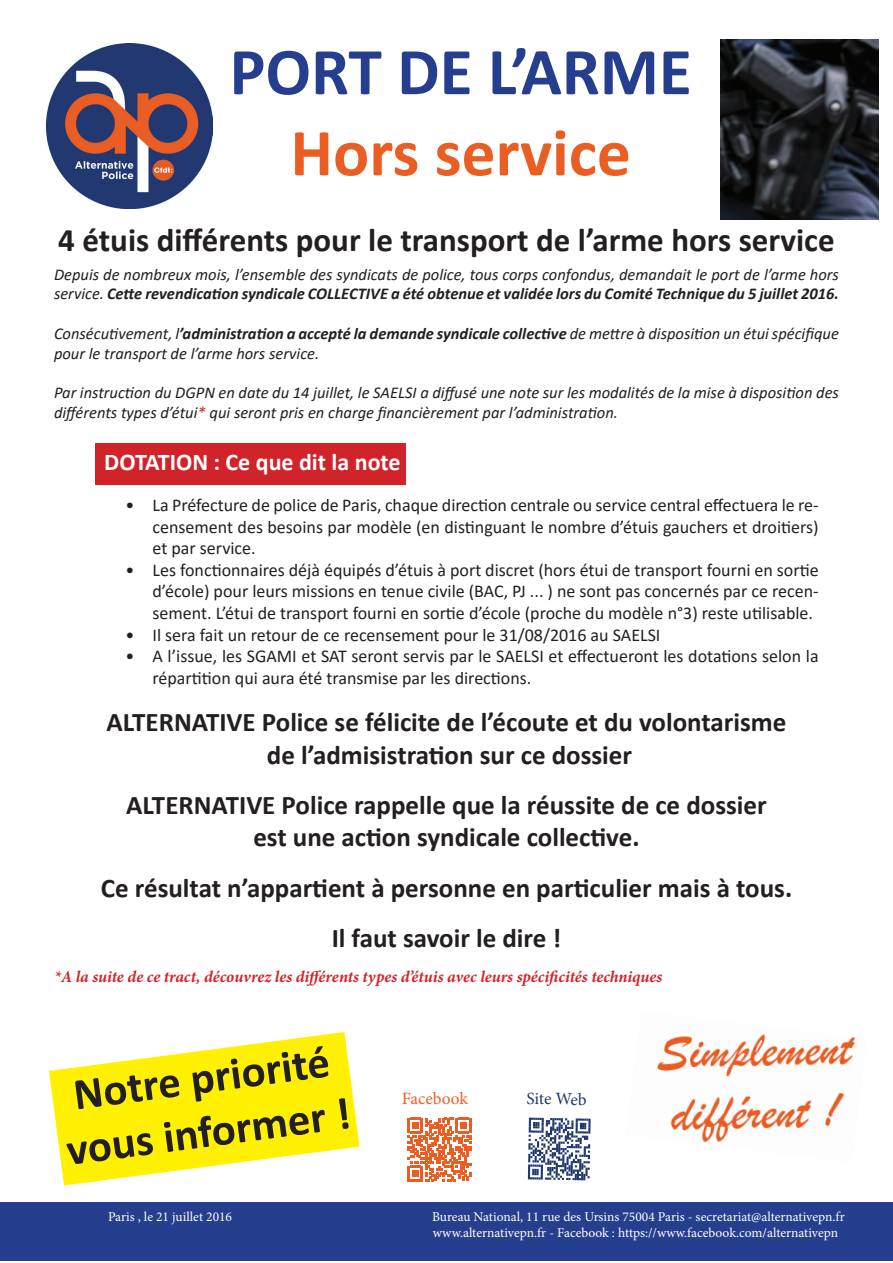
<style>
.page{position:relative;width:893px;height:1263px;background:#fff}
.page>*{position:absolute;margin:0;border:0;box-sizing:border-box;transform-origin:0 0}
.t1{font:700 67.5px "Calibri";color:#253f8e}
.t2{font:700 67.5px "Calibri";color:#eb5e23}
.t3{font:700 45px/53.8px "Calibri";color:#231f20;text-align:center}
.t4{font:700 33px "Calibri";color:#231f20}
.t5{font:700 27px/32.4px "Calibri";color:#231f20;text-align:center}
.t6{font:700 24px "Calibri";color:#fff}
.t7{font:18px/21.6px "Calibri";color:#231f20;text-align:justify}
.t8{font:17.25px "Minion Pro";color:#eb5e23}
.t9{font:17.25px "Minion Pro";color:#203870}
.t10{font:italic 16.5px/19.8px "Calibri";color:#231f20}
.t11{font:italic 700 16.5px "Minion Pro";color:#d1232a}
.t12{font:13.5px/16.2px "Minion Pro";color:#fff}
.s1{font-weight:700}
.s2{color:#d1232a}
</style>
<div class="page">
<div style="left:95px;top:443px;width:310px;height:41px;background:#d1232a"></div>
<svg style="left:49px;top:1032px;width:311px;height:154px"></svg>
<img style="left:657px;top:1034px;width:199px;height:109px">
<div style="left:0;top:1203px;width:893px;height:58px;background:#253f8e"></div>
<svg style="left:527px;top:1117px;width:64px;height:64px"></svg>
<svg style="left:408px;top:1118px;width:63px;height:63px"></svg>
<img style="left:47px;top:44px;width:165px;height:164px">
<img style="left:720px;top:39px;width:159px;height:180px">
<h1 class="t1" style="left:230px;top:24px;width:464px">PORT DE L’ARME</h1>
<h1 class="t2" style="left:290px;top:105px;width:342px">Hors service</h1>
<h3 class="t4" style="left:58px;top:217px;width:778px">4 étuis différents pour le transport de l’arme hors service</h3>
<p class="t10" style="left:54px;top:263px;width:786px">Depuis de nombreux mois, l’ensemble des syndicats de police, tous corps confondus, demandait le port de l’arme hors service. <span class="s1">Cette revendication syndicale COLLECTIVE a été obtenue et validée lors du Comité Technique du 5 juillet 2016.</span></p>
<p class="t10" style="left:54px;top:323px;width:786px">Consécutivement, l<span class="s1">’administration a accepté la demande syndicale collective</span> de mettre à disposition un étui spécifique pour le transport de l’arme hors service.</p>
<p class="t10" style="left:54px;top:382px;width:786px">Par instruction du DGPN en date du 14 juillet, le SAELSI a diffusé une note sur les modalités de la mise à disposition des différents types d’étui<span class="s2">*</span> qui seront pris en charge financièrement par l’administration.</p>
<h3 class="t6" style="left:104px;top:445px;width:298px">DOTATION : Ce que dit la note</h3>
<p class="t7" style="left:153px;top:494px;width:668px;text-indent:-27px">• La Préfecture de police de Paris, chaque direction centrale ou service central effectuera le re&shy;censement des besoins par modèle (en distinguant le nombre d’étuis gauchers et droitiers) et par service.</p>
<p class="t7" style="left:153px;top:559px;width:668px;text-indent:-27px">• Les fonctionnaires déjà équipés d’étuis à port discret (hors étui de transport fourni en sortie d’école) pour leurs missions en tenue civile (BAC, PJ ... ) ne sont pas concernés par ce recen&shy;sement. L’étui de transport fourni en sortie d’école (proche du modèle n°3) reste utilisable.</p>
<p class="t7" style="left:126px;top:623px;width:536px">• Il sera fait un retour de ce recensement pour le 31/08/2016 au SAELSI</p>
<p class="t7" style="left:153px;top:645px;width:668px;text-indent:-27px">• A l’issue, les SGAMI et SAT seront servis par le SAELSI et effectueront les dotations selon la répartition qui aura été transmise par les directions.</p>
<h3 class="t5" style="left:106px;top:705px;width:681px">ALTERNATIVE Police se félicite de l’écoute et du volontarisme de l’admisistration sur ce dossier</h3>
<h3 class="t5" style="left:126px;top:788px;width:642px">ALTERNATIVE Police rappelle que la réussite de ce dossier est une action syndicale collective.</h3>
<h3 class="t5" style="left:101px;top:862px;width:693px;line-height:50.4px">Ce résultat n’appartient à personne en particulier mais à tous.<br>Il faut savoir le dire !</h3>
<p class="t11" style="left:54px;top:964px;width:610px">*A la suite de ce tract, découvrez les différents types d’étuis avec leurs spécificités techniques</p>
<h2 class="t3" style="left:55px;top:1070px;width:288px;rotate:-8deg">Notre priorité vous informer !</h2>
<p class="t8" style="left:402px;top:1087px;width:68px">Facebook</p>
<p class="t9" style="left:527px;top:1087px;width:62px;rotate:1deg">Site Web</p>
<p class="t12" style="left:108px;top:1208px;width:126px">Paris , le 21 juillet 2016</p>
<p class="t12" style="left:432px;top:1208px;width:414px">Bureau National, 11 rue des Ursins 75004 Paris - secretariat@alternativepn.fr www.alternativepn.fr - Facebook : https://www.facebook.com/alternativepn</p>
</div>
